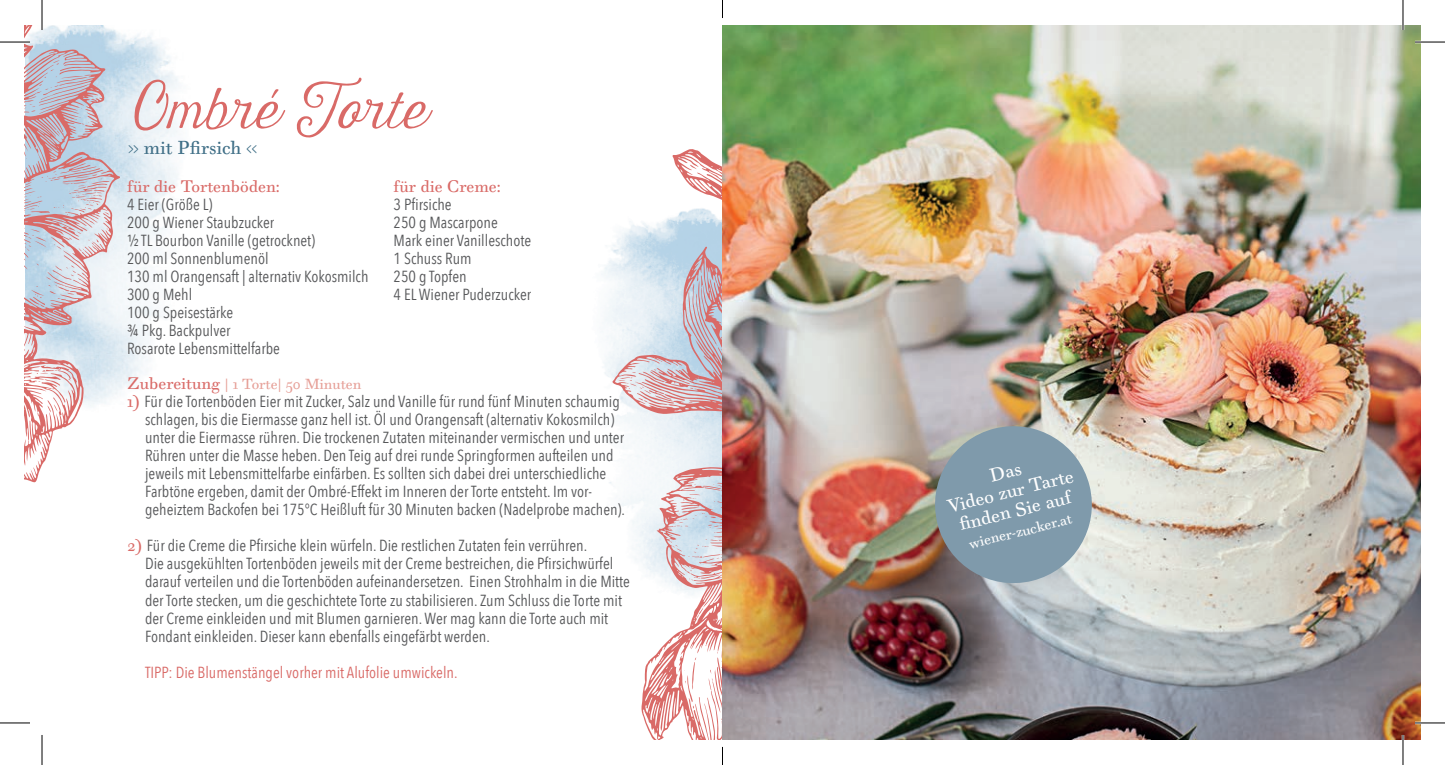
<style>
.page{position:relative;width:1445px;height:765px;background:#fff}
.page>*{position:absolute;margin:0;border:0;box-sizing:border-box;transform-origin:0 0}
.t1{font:50px "Harman Script";color:#d96a67}
.t2{font:18px/20px "Walbaum Text Pro";color:#fff;text-align:center}
.t3{font:18px "Walbaum Text Pro";color:#3e6e86;scale:.5 1}
.t4{font:16px/18px "Avenir Next Condensed";color:#57585a}
.t5{font:16px "Avenir Next Condensed";color:#d96a67}
.t6{font:16px "Walbaum Text Pro";color:#d96a67}
.t7{font:14px "Walbaum Text Pro";color:#e69f97}
.t8{font:14px "Walbaum Text Pro";color:#fff}
.s1{font-size:16px;color:#d96a67}
.s2{font-family:"Walbaum Text Pro";color:#d96a67}
</style>
<div class="page">
<svg style="left:25px;top:25px;width:95px;height:458px"></svg>
<svg style="left:612px;top:149px;width:110px;height:590px"></svg>
<img style="left:722px;top:25px;width:698px;height:714px">
<svg style="left:927px;top:418px;width:173px;height:173px;background:#93a3ab"></svg>
<hr style="left:0;top:41px;width:30px;height:2px;background:#fff">
<hr style="left:1415px;top:41px;width:30px;height:2px;background:#fff">
<hr style="left:1415px;top:721px;width:30px;height:3px;background:#fff">
<hr style="left:41px;top:0;width:2px;height:30px;background:#fff">
<hr style="left:1401px;top:0;width:3px;height:30px;background:#fff">
<hr style="left:1401px;top:734px;width:3px;height:30px;background:#fff">
<hr style="left:0;top:42px;width:30px;height:1px;background:#000">
<hr style="left:1415px;top:42px;width:30px;height:1px;background:#000">
<hr style="left:0;top:722px;width:30px;height:1px;background:#000">
<hr style="left:1415px;top:722px;width:30px;height:1px;background:#000">
<hr style="left:42px;top:0;width:1px;height:30px;background:#000">
<hr style="left:42px;top:734px;width:1px;height:30px;background:#000">
<hr style="left:1402px;top:0;width:1px;height:30px;background:#000">
<hr style="left:1402px;top:734px;width:1px;height:30px;background:#000">
<svg style="left:722px;top:0;width:1px;height:18px"></svg>
<svg style="left:722px;top:746px;width:1px;height:18px"></svg>
<h1 class="t1" style="left:128px;top:81px;width:298px">Ombré Torte</h1>
<p class="t3" style="left:128px;top:137px;width:258px">&gt;&gt; mit Pfirsich &lt;&lt;</p>
<p class="t6" style="left:127px;top:177px;width:154px">für die Tortenböden:</p>
<p class="t4" style="left:127px;top:194px;width:243px">4 Eier (Größe L)<br>200 g Wiener Staubzucker<br>½ TL Bourbon Vanille (getrocknet)<br>200 ml Sonnenblumenöl<br>130 ml Orangensaft | alternativ Kokosmilch<br>300 g Mehl<br>100 g Speisestärke<br>¾ Pkg. Backpulver<br>Rosarote Lebensmittelfarbe</p>
<p class="t6" style="left:394px;top:177px;width:109px">für die Creme:</p>
<p class="t4" style="left:394px;top:194px;width:139px">3 Pfirsiche<br>250 g Mascarpone<br>Mark einer Vanilleschote<br>1 Schuss Rum<br>250 g Topfen<br>4 EL Wiener Puderzucker</p>
<p class="t7" style="left:127px;top:376px;width:236px"><span class="s1">Zubereitung</span> | 1 Torte| 50 Minuten</p>
<p class="t4" style="left:145px;top:392px;width:481px;text-indent:-18px"><span class="s2">1)</span> Für die Tortenböden Eier mit Zucker, Salz und Vanille für rund fünf Minuten schaumig schlagen, bis die Eiermasse ganz hell ist. Öl und Orangensaft (alternativ Kokosmilch) unter die Eiermasse rühren. Die trockenen Zutaten miteinander vermischen und unter Rühren unter die Masse heben. Den Teig auf drei runde Springformen aufteilen und jeweils mit Lebensmittelfarbe einfärben. Es sollten sich dabei drei unterschiedliche Farbtöne ergeben, damit der Ombré-Effekt im Inneren der Torte entsteht. Im vor&shy;geheiztem Backofen bei 175°C Heißluft für 30 Minuten backen (Nadelprobe machen).</p>
<p class="t4" style="left:145px;top:536px;width:486px;text-indent:-18px"><span class="s2">2)</span> Für die Creme die Pfirsiche klein würfeln. Die restlichen Zutaten fein verrühren.<br>Die ausgekühlten Tortenböden jeweils mit der Creme bestreichen, die Pfirsichwürfel darauf verteilen und die Tortenböden aufeinandersetzen. Einen Strohhalm in die Mitte der Torte stecken, um die geschichtete Torte zu stabilisieren. Zum Schluss die Torte mit der Creme einkleiden und mit Blumen garnieren. Wer mag kann die Torte auch mit Fondant einkleiden. Dieser kann ebenfalls eingefärbt werden.</p>
<p class="t5" style="left:145px;top:658px;width:314px">TIPP: Die Blumenstängel vorher mit Alufolie umwickeln.</p>
<p class="t2" style="left:940px;top:478px;width:131px;rotate:-14deg">Das<br>Video zur Tarte fi nden Sie auf</p>
<p class="t8" style="left:967px;top:535px;width:107px;rotate:-14deg">wiener-zucker.at</p>
</div>
